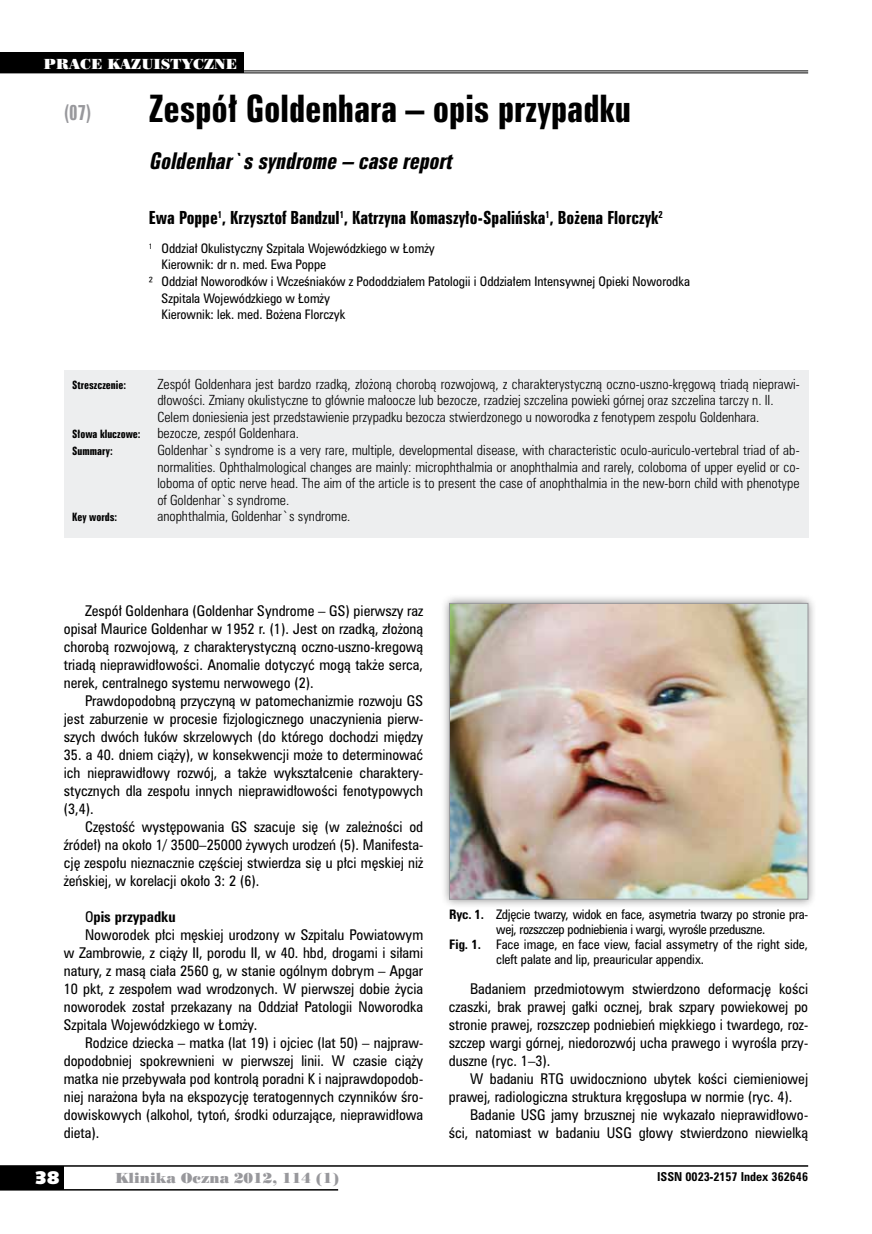
<style>
.page{position:relative;width:872px;height:1234px;background:#fff}
.page>*{position:absolute;margin:0;border:0;box-sizing:border-box;transform-origin:0 0}
.t1{font:34.5px "Zurich Bd X Cn PL";color:#000}
.t2{font:italic 21px "Zurich Bd X Cn PL";color:#000}
.t3{font:19.5px "Zurich Bd X Cn PL";color:#98989c;scale:.9 1}
.t4{font:18px "Humanst 531 U Blk PL";color:#fff}
.t5{font:16.5px "Zurich Bd X Cn PL";color:#000}
.t6{font:13.5px/18px "Zurich Cn PL";color:#000;text-align:justify}
.t7{font:13.5px "Poster Bodoni PL";color:#98989c}
.t8{font:13.5px "Poster Bodoni PL";color:#fff}
.t9{font:700 13.5px "Zurich Cn PL";color:#000}
.t10{font:12.75px/16.5px "Zurich Lt Cn PL";color:#000}
.t11{font:12px "Zurich Cn PL";color:#000}
.t12{font:12px "Zurich Cn PL";letter-spacing:-.02em;color:#000}
.t13{font:700 11.25px "Zurich Cn PL";color:#000}
.t14{font:10.5px "Zurich Bd X Cn PL";color:#000}
.s1{font-weight:400}
.s2{font-weight:700}
</style>
<div class="page">
<div style="left:0;top:1165px;width:64px;height:24px;background:#000"></div>
<hr style="left:0;top:1164px;width:808px;height:2px;background:#000">
<hr style="left:0;top:1188px;width:338px;height:2px;background:#000">
<div style="left:64px;top:370px;width:744px;height:167px;background:#edeeef"></div>
<hr style="left:0;top:70px;width:808px;height:1px;background:#000">
<hr style="left:0;top:72px;width:808px;height:1px;background:#000">
<div style="left:0;top:53px;width:243px;height:20px;background:#000"></div>
<div style="left:440px;top:594px;width:377px;height:314px;background:#000;opacity:.45"></div>
<img style="left:451px;top:605px;width:355px;height:292px">
<div style="left:449px;top:603px;width:359px;height:296px;border:1px solid #98989c"></div>
<p class="t8" style="left:44px;top:55px;width:195px">PRACE KAZUISTYCZNE</p>
<h3 class="t3" style="left:64px;top:100px;width:32px">(07)</h3>
<h1 class="t1" style="left:149px;top:86px;width:484px">Zespół Goldenhara – opis przypadku</h1>
<h2 class="t2" style="left:149px;top:147px;width:309px">Goldenhar`ssyndrome – case report</h2>
<p class="t5" style="left:149px;top:206px;width:515px">Ewa Poppe<sup>1</sup>, Krzysztof Bandzul<sup>1</sup>, Katrzyna Komaszyło-Spalińska<sup>1</sup>, Bożena Florczyk<sup>2</sup></p>
<p class="t11" style="left:149px;top:240px;width:287px"><sup>1</sup> Oddział Okulistyczny Szpitala Wojewódzkiego w Łomży</p>
<p class="t11" style="left:162px;top:257px;width:166px">Kierownik: dr n. med. Ewa Poppe</p>
<p class="t11" style="left:149px;top:273px;width:542px">² Oddział Noworodków i Wcześniaków z Pododdziałem Patologii i Oddziałem Intensywnej Opieki Noworodka</p>
<p class="t11" style="left:162px;top:290px;width:170px">Szpitala Wojewódzkiego w Łomży</p>
<p class="t11" style="left:162px;top:306px;width:185px">Kierownik: lek. med. Bożena Florczyk</p>
<p class="t14" style="left:72px;top:378px;width:55px">Streszczenie:</p>
<p class="t10" style="left:157px;top:375px;width:644px">Zespół Goldenhara jest bardzo rzadką, złożoną chorobą rozwojową, z charakterystyczną oczno-uszno-kręgową triadą nieprawi&shy;dłowości. Zmiany okulistyczne to głównie małoocze lub bezocze, rzadziej szczelina powieki górnej oraz szczelina tarczy n. II.<br>Celem doniesienia jest przedstawienie przypadku bezocza stwierdzonego u noworodka z fenotypem zespołu Goldenhara.</p>
<p class="t14" style="left:72px;top:427px;width:70px">Słowa kluczowe:</p>
<p class="t10" style="left:157px;top:425px;width:143px">bezocze, zespół Goldenhara.</p>
<p class="t14" style="left:72px;top:444px;width:42px">Summary:</p>
<p class="t10" style="left:157px;top:441px;width:644px;text-align:justify">Goldenhar`s syndrome is a very rare, multiple, developmental disease, with characteristic oculo-auriculo-vertebral triad of ab&shy;normalities. Ophthalmological changes are mainly: microphthalmia or anophthalmia and rarely, coloboma of upper eyelid or co&shy;loboma of optic nerve head. The aim of the article is to present the case of anophthalmia in the new-born child with phenotype of Goldenhar`s syndrome.</p>
<p class="t14" style="left:72px;top:510px;width:46px">Key words:</p>
<p class="t10" style="left:157px;top:507px;width:194px">anophthalmia, Goldenhar`s syndrome.</p>
<p class="t6" style="left:64px;top:601px;width:361px;text-indent:21px">Zespół Goldenhara (Goldenhar Syndrome – GS) pierwszy raz opisał Maurice Goldenhar w 1952 r. (1). Jest on rzadką, złożoną chorobą rozwojową, z charakterystyczną oczno-uszno-kregową triadą nieprawidłowości. Anomalie dotyczyć mogą także serca, nerek, centralnego systemu nerwowego (2).</p>
<p class="t6" style="left:64px;top:691px;width:361px;text-indent:21px">Prawdopodobną przyczyną w patomechanizmie rozwoju GS jest zaburzenie w procesie fizjologicznego unaczynienia pierw&shy;szych dwóch łuków skrzelowych (do którego dochodzi między</p>
<p class="t6" style="left:64px;top:745px;width:361px">35. a 40. dniem ciąży), w konsekwencji może to determinować ich nieprawidłowy rozwój, a także wykształcenie charaktery&shy;stycznych dla zespołu innych nieprawidłowości fenotypowych (3,4).</p>
<p class="t6" style="left:64px;top:817px;width:361px;text-indent:21px">Częstość występowania GS szacuje się (w zależności od źródeł) na około 1/ 3500–25000 żywych urodzeń (5). Manifesta&shy;cję zespołu nieznacznie częściej stwierdza się u płci męskiej niż żeńskiej, w korelacji około 3: 2 (6).</p>
<p class="t9" style="left:85px;top:907px;width:92px"><span class="s1">O</span>pis przypadku</p>
<p class="t6" style="left:85px;top:925px;width:339px">Noworodek płci męskiej urodzony w Szpitalu Powiatowym</p>
<p class="t6" style="left:64px;top:943px;width:361px">w Zambrowie, z ciąży II, porodu II, w 40. hbd, drogami i siłami</p>
<p class="t6" style="left:64px;top:961px;width:361px">natury, z masą ciała 2560 g, w stanie ogólnym dobrym – Apgar</p>
<p class="t6" style="left:64px;top:979px;width:361px">10 pkt, z zespołem wad wrodzonych. W pierwszej dobie życia</p>
<p class="t6" style="left:64px;top:997px;width:361px">noworodek został przekazany na Oddział Patologii Noworodka</p>
<p class="t6" style="left:64px;top:1015px;width:195px">Szpitala Wojewódzkiego w Łomży.</p>
<p class="t6" style="left:85px;top:1033px;width:339px">Rodzice dziecka – matka (lat 19) i ojciec (lat 50) – najpraw-</p>
<p class="t6" style="left:64px;top:1051px;width:361px">dopodobniej spokrewnieni w pierwszej linii. W czasie ciąży</p>
<p class="t6" style="left:64px;top:1069px;width:361px">matka nie przebywała pod kontrolą poradni K i najprawdopodob-</p>
<p class="t6" style="left:64px;top:1087px;width:361px">niej narażona była na ekspozycję teratogennych czynników śro-</p>
<p class="t6" style="left:64px;top:1105px;width:361px">dowiskowych (alkohol, tytoń, środki odurzające, nieprawidłowa</p>
<p class="t6" style="left:64px;top:1123px;width:37px">dieta).</p>
<p class="t12" style="left:449px;top:906px;width:360px"><span class="s2">Ryc. 1.</span> Zdjęcie twarzy, widok en face, asymetria twarzy po stronie pra-</p>
<p class="t12" style="left:496px;top:921px;width:271px">wej, rozszczep podniebienia i wargi, wyrośle przeduszne.</p>
<p class="t11" style="left:449px;top:936px;width:360px"><span class="s2">Fig. 1.</span> Face image, en face view, facial assymetry of the right side,</p>
<p class="t11" style="left:496px;top:951px;width:209px">cleft palate and lip, preauricular appendix.</p>
<p class="t6" style="left:449px;top:979px;width:361px;text-indent:21px">Badaniem przedmiotowym stwierdzono deformację kości czaszki, brak prawej gałki ocznej, brak szpary powiekowej po stronie prawej, rozszczep podniebień miękkiego i twardego, roz&shy;szczep wargi górnej, niedorozwój ucha prawego i wyrośla przy&shy;duszne (ryc. 1–3).</p>
<p class="t6" style="left:449px;top:1069px;width:361px;text-indent:21px">W badaniu RTG uwidoczniono ubytek kości ciemieniowej prawej, radiologiczna struktura kręgosłupa w normie (ryc. 4).</p>
<p class="t6" style="left:449px;top:1105px;width:361px;text-align:right">Badanie USG jamy brzusznej nie wykazało nieprawidłowo&shy;ści, natomiast w badaniu USG głowy stwierdzono niewielką</p>
<h3 class="t4" style="left:35px;top:1165px;width:26px">38</h3>
<p class="t7" style="left:115px;top:1168px;width:225px">Klinika Oczna 2012, 114 (1)</p>
<p class="t13" style="left:657px;top:1168px;width:152px">ISSN 0023-2157 Index 362646</p>
</div>
